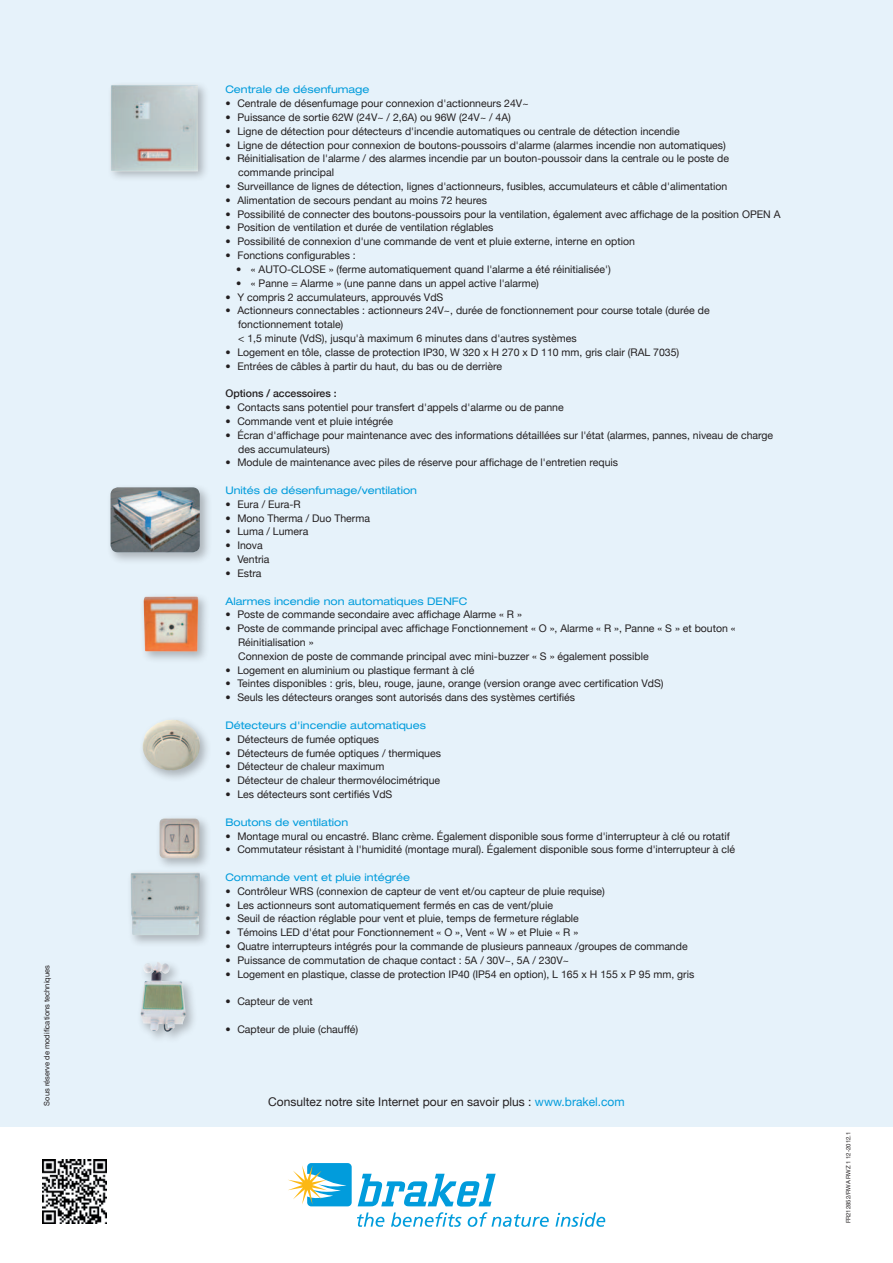
<style>
.page{position:relative;width:893px;height:1263px;background:#fff}
.page>*{position:absolute;margin:0;border:0;box-sizing:border-box;transform-origin:0 0}
.t1{font:12px "Helvetica Neue";color:#231f20}
.t2{font:10.5px/13.8px "Helvetica Neue";color:#231f20}
.t3{font:expanded 10.5px "Helvetica Neue";color:#019cdc}
.t4{font:500 10.5px "Helvetica Neue";color:#231f20}
.t5{font:7.5px "Helvetica Neue";color:#231f20}
.t6{font:6px "Helvetica Neue";color:#231f20}
.s1{color:#019cdc}
</style>
<div class="page">
<div style="left:0;top:0;width:893px;height:1127px;background:#e6f2fa"></div>
<svg style="left:288px;top:1163px;width:64px;height:43px"></svg>
<svg style="left:358px;top:1174px;width:138px;height:32px"></svg>
<svg style="left:357px;top:1212px;width:27px;height:15px"></svg>
<svg style="left:391px;top:1212px;width:71px;height:15px"></svg>
<svg style="left:468px;top:1212px;width:81px;height:15px"></svg>
<svg style="left:555px;top:1212px;width:50px;height:15px"></svg>
<div style="left:107px;top:81px;width:102px;height:101px;background:#231f20;opacity:.3"></div>
<img style="left:111px;top:84px;width:87px;height:87px">
<div style="left:140px;top:592px;width:70px;height:72px;background:#231f20;opacity:.3"></div>
<img style="left:144px;top:596px;width:54px;height:55px">
<div style="left:139px;top:716px;width:73px;height:66px;background:#231f20;opacity:.3"></div>
<img style="left:143px;top:719px;width:57px;height:51px">
<div style="left:156px;top:814px;width:56px;height:56px;background:#231f20;opacity:.3"></div>
<img style="left:159px;top:818px;width:40px;height:40px">
<div style="left:127px;top:868px;width:85px;height:79px;background:#231f20;opacity:.3"></div>
<img style="left:131px;top:872px;width:69px;height:63px">
<div style="left:137px;top:958px;width:61px;height:86px;background:#231f20;opacity:.3"></div>
<img style="left:141px;top:962px;width:45px;height:70px">
<div style="left:107px;top:483px;width:105px;height:82px;background:#231f20;opacity:.3"></div>
<img style="left:111px;top:487px;width:89px;height:65px">
<img style="left:43px;top:1160px;width:63px;height:63px">
<p class="t5" style="left:43px;top:1106px;width:142px;rotate:-90deg">Sous réserve de modifications techniques</p>
<p class="t3" style="left:225px;top:83px;width:146px">Centrale de désenfumage</p>
<p class="t2" style="left:225px;top:96px;width:305px">• Centrale de désenfumage pour connexion d'actionneurs 24V~</p>
<p class="t2" style="left:225px;top:110px;width:287px">• Puissance de sortie 62W (24V~ / 2,6A) ou 96W (24V~ / 4A)</p>
<p class="t2" style="left:225px;top:124px;width:456px">• Ligne de détection pour détecteurs d'incendie automatiques ou centrale de détection incendie</p>
<p class="t2" style="left:225px;top:138px;width:502px">• Ligne de détection pour connexion de boutons-poussoirs d'alarme (alarmes incendie non automatiques)</p>
<p class="t2" style="left:238px;top:152px;width:492px;text-indent:-13px">• Réinitialisation de l'alarme / des alarmes incendie par un bouton-poussoir dans la centrale ou le poste de commande principal</p>
<p class="t2" style="left:225px;top:179px;width:503px">• Surveillance de lignes de détection, lignes d'actionneurs, fusibles, accumulateurs et câble d'alimentation</p>
<p class="t2" style="left:225px;top:193px;width:263px">• Alimentation de secours pendant au moins 72 heures</p>
<p class="t2" style="left:225px;top:207px;width:557px">• Possibilité de connecter des boutons-poussoirs pour la ventilation, également avec affichage de la position OPEN A</p>
<p class="t2" style="left:225px;top:221px;width:270px">• Position de ventilation et durée de ventilation réglables</p>
<p class="t2" style="left:225px;top:234px;width:411px">• Possibilité de connexion d'une commande de vent et pluie externe, interne en option</p>
<p class="t2" style="left:225px;top:248px;width:132px">• Fonctions configurables :</p>
<p class="t2" style="left:236px;top:262px;width:376px">• « AUTO-CLOSE » (ferme automatiquement quand l'alarme a été réinitialisée')</p>
<p class="t2" style="left:236px;top:276px;width:304px">• « Panne = Alarme » (une panne dans un appel active l'alarme)</p>
<p class="t2" style="left:225px;top:290px;width:219px">• Y compris 2 accumulateurs, approuvés VdS</p>
<p class="t2" style="left:238px;top:304px;width:473px;text-indent:-13px">• Actionneurs connectables : actionneurs 24V~, durée de fonctionnement pour course totale (durée de fonctionnement totale)<br>&lt; 1,5 minute (VdS), jusqu'à maximum 6 minutes dans d'autres systèmes</p>
<p class="t2" style="left:225px;top:345px;width:455px">• Logement en tôle, classe de protection IP30, W 320 x H 270 x D 110 mm, gris clair (RAL 7035)</p>
<p class="t2" style="left:225px;top:359px;width:278px">• Entrées de câbles à partir du haut, du bas ou de derrière</p>
<p class="t4" style="left:225px;top:387px;width:113px">Options / accessoires :</p>
<p class="t2" style="left:225px;top:400px;width:340px">• Contacts sans potentiel pour transfert d'appels d'alarme ou de panne</p>
<p class="t2" style="left:225px;top:414px;width:169px">• Commande vent et pluie intégrée</p>
<p class="t2" style="left:238px;top:428px;width:536px;text-indent:-13px">• Écran d'affichage pour maintenance avec des informations détaillées sur l'état (alarmes, pannes, niveau de charge des accumulateurs)</p>
<p class="t2" style="left:225px;top:456px;width:394px">• Module de maintenance avec piles de réserve pour affichage de l'entretien requis</p>
<p class="t3" style="left:225px;top:484px;width:193px">Unités de désenfumage/ventilation</p>
<p class="t2" style="left:225px;top:497px;width:77px">• Eura / Eura-R</p>
<p class="t2" style="left:225px;top:511px;width:146px">• Mono Therma / Duo Therma</p>
<p class="t2" style="left:225px;top:525px;width:85px">• Luma / Lumera</p>
<p class="t2" style="left:225px;top:538px;width:39px">• Inova</p>
<p class="t2" style="left:225px;top:552px;width:46px">• Ventria</p>
<p class="t2" style="left:225px;top:566px;width:38px">• Estra</p>
<p class="t3" style="left:225px;top:594px;width:243px">Alarmes incendie non automatiques DENFC</p>
<p class="t2" style="left:225px;top:608px;width:298px">• Poste de commande secondaire avec affichage Alarme « R »</p>
<p class="t2" style="left:238px;top:621px;width:499px;text-indent:-13px">• Poste de commande principal avec affichage Fonctionnement « O », Alarme « R », Panne « S » et bouton «<br>Réinitialisation »<br>Connexion de poste de commande principal avec mini-buzzer « S » également possible</p>
<p class="t2" style="left:225px;top:663px;width:251px">• Logement en aluminium ou plastique fermant à clé</p>
<p class="t2" style="left:225px;top:677px;width:440px">• Teintes disponibles : gris, bleu, rouge, jaune, orange (version orange avec certification VdS)</p>
<p class="t2" style="left:225px;top:690px;width:351px">• Seuls les détecteurs oranges sont autorisés dans des systèmes certifiés</p>
<p class="t3" style="left:225px;top:719px;width:202px">Détecteurs d'incendie automatiques</p>
<p class="t2" style="left:225px;top:732px;width:155px">• Détecteurs de fumée optiques</p>
<p class="t2" style="left:225px;top:746px;width:217px">• Détecteurs de fumée optiques / thermiques</p>
<p class="t2" style="left:225px;top:760px;width:161px">• Détecteur de chaleur maximum</p>
<p class="t2" style="left:225px;top:773px;width:216px">• Détecteur de chaleur thermovélocimétrique</p>
<p class="t2" style="left:225px;top:787px;width:168px">• Les détecteurs sont certifiés VdS</p>
<p class="t3" style="left:225px;top:815px;width:124px">Boutons de ventilation</p>
<p class="t2" style="left:225px;top:829px;width:506px">• Montage mural ou encastré. Blanc crème. Également disponible sous forme d'interrupteur à clé ou rotatif</p>
<p class="t2" style="left:225px;top:842px;width:511px">• Commutateur résistant à l'humidité (montage mural). Également disponible sous forme d'interrupteur à clé</p>
<p class="t3" style="left:225px;top:871px;width:186px">Commande vent et pluie intégrée</p>
<p class="t2" style="left:225px;top:884px;width:381px">• Contrôleur WRS (connexion de capteur de vent et/ou capteur de pluie requise)</p>
<p class="t2" style="left:225px;top:898px;width:329px">• Les actionneurs sont automatiquement fermés en cas de vent/pluie</p>
<p class="t2" style="left:225px;top:912px;width:355px">• Seuil de réaction réglable pour vent et pluie, temps de fermeture réglable</p>
<p class="t2" style="left:225px;top:925px;width:354px">• Témoins LED d'état pour Fonctionnement « O », Vent « W » et Pluie « R »</p>
<p class="t2" style="left:225px;top:939px;width:464px">• Quatre interrupteurs intégrés pour la commande de plusieurs panneaux /groupes de commande</p>
<p class="t2" style="left:225px;top:953px;width:345px">• Puissance de commutation de chaque contact : 5A / 30V~, 5A / 230V~</p>
<p class="t2" style="left:225px;top:967px;width:470px">• Logement en plastique, classe de protection IP40 (IP54 en option), L 165 x H 155 x P 95 mm, gris</p>
<p class="t2" style="left:225px;top:994px;width:89px">• Capteur de vent</p>
<p class="t2" style="left:225px;top:1022px;width:134px">• Capteur de pluie (chauffé)</p>
<p class="t1" style="left:268px;top:1094px;width:358px">Consultez notre site Internet pour en savoir plus : <span class="s1">www.brakel.com</span></p>
<p class="t6" style="left:845px;top:1223px;width:93px;rotate:-90deg">FR212852/RWA RWZ 1 12-2012.1</p>
</div>
